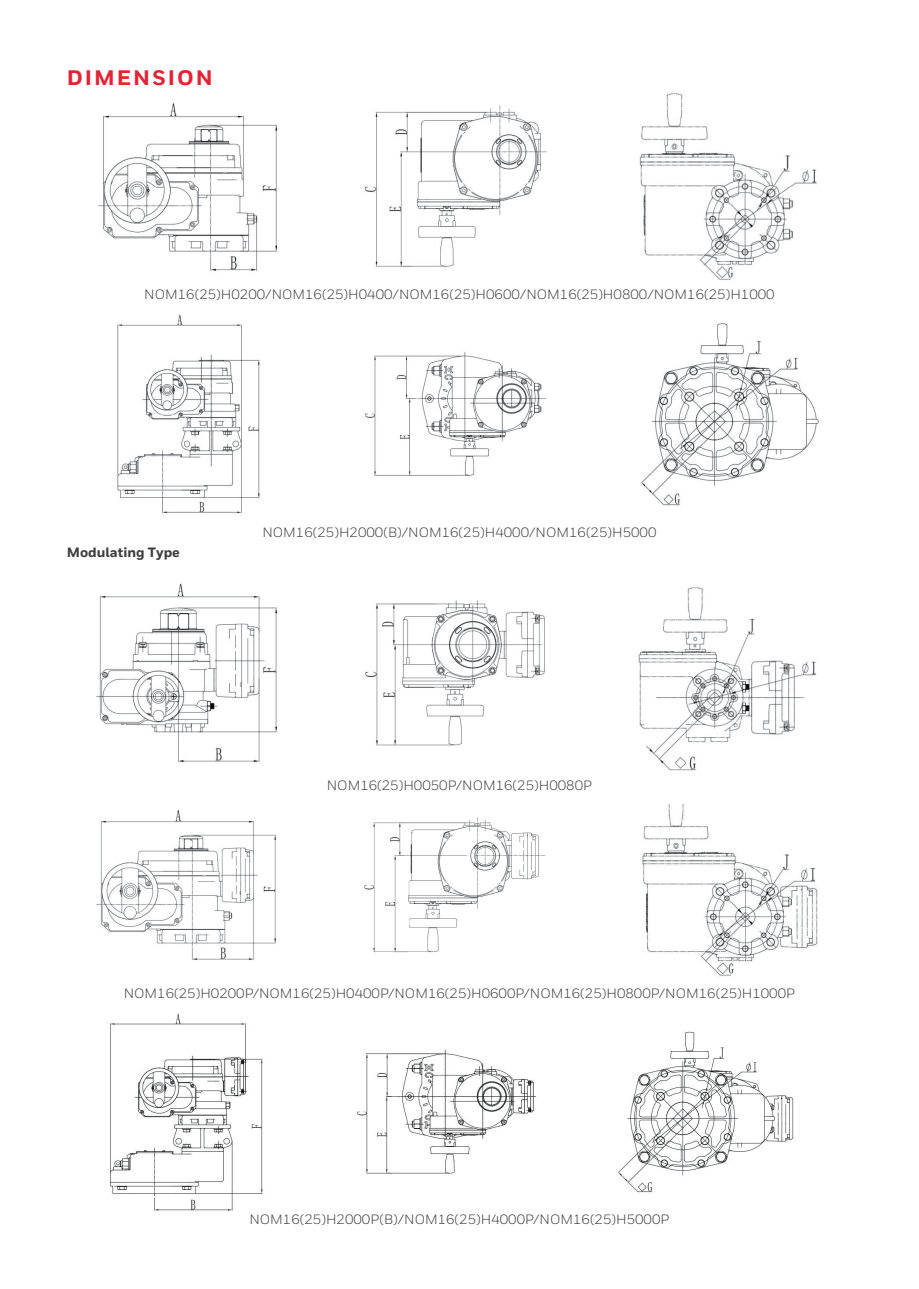
<style>
.page{position:relative;width:919px;height:1289px;background:#fff}
.page>*{position:absolute;margin:0;border:0;box-sizing:border-box;transform-origin:0 0}
.t1{font:800 21px "Honeywell Sans";letter-spacing:.095em;color:#e22536}
.t2{font:13.5px "Honeywell Sans";color:#3e3e3f}
.t3{font:800 13.5px "Honeywell Sans";color:#3e3e3f}
</style>
<div class="page">
<img style="left:98px;top:103px;width:180px;height:168px">
<img style="left:117px;top:314px;width:143px;height:200px">
<img style="left:96px;top:583px;width:181px;height:180px">
<img style="left:96px;top:810px;width:180px;height:151px">
<img style="left:363px;top:105px;width:183px;height:162px">
<img style="left:365px;top:352px;width:181px;height:124px">
<img style="left:365px;top:600px;width:180px;height:146px">
<img style="left:364px;top:817px;width:182px;height:136px">
<img style="left:639px;top:93px;width:178px;height:187px">
<img style="left:641px;top:323px;width:178px;height:183px">
<img style="left:638px;top:587px;width:179px;height:183px">
<img style="left:641px;top:804px;width:177px;height:172px">
<img style="left:357px;top:1049px;width:179px;height:125px">
<img style="left:110px;top:1013px;width:153px;height:198px">
<img style="left:618px;top:1031px;width:176px;height:162px">
<h1 class="t1" style="left:67px;top:65px;width:147px">DIMENSION</h1>
<p class="t2" style="left:144px;top:286px;width:632px">NOM16(25)H0200/NOM16(25)H0400/NOM16(25)H0600/NOM16(25)H0800/NOM16(25)H1000</p>
<p class="t3" style="left:67px;top:544px;width:115px">Modulating Type</p>
<p class="t2" style="left:262px;top:524px;width:395px">NOM16(25)H2000(B)/NOM16(25)H4000/NOM16(25)H5000</p>
<p class="t2" style="left:327px;top:777px;width:267px">NOM16(25)H0050P/NOM16(25)H0080P</p>
<p class="t2" style="left:124px;top:985px;width:673px">NOM16(25)H0200P/NOM16(25)H0400P/NOM16(25)H0600P/NOM16(25)H0800P/NOM16(25)H1000P</p>
<p class="t2" style="left:249px;top:1211px;width:421px">NOM16(25)H2000P(B)/NOM16(25)H4000P/NOM16(25)H5000P</p>
</div>
